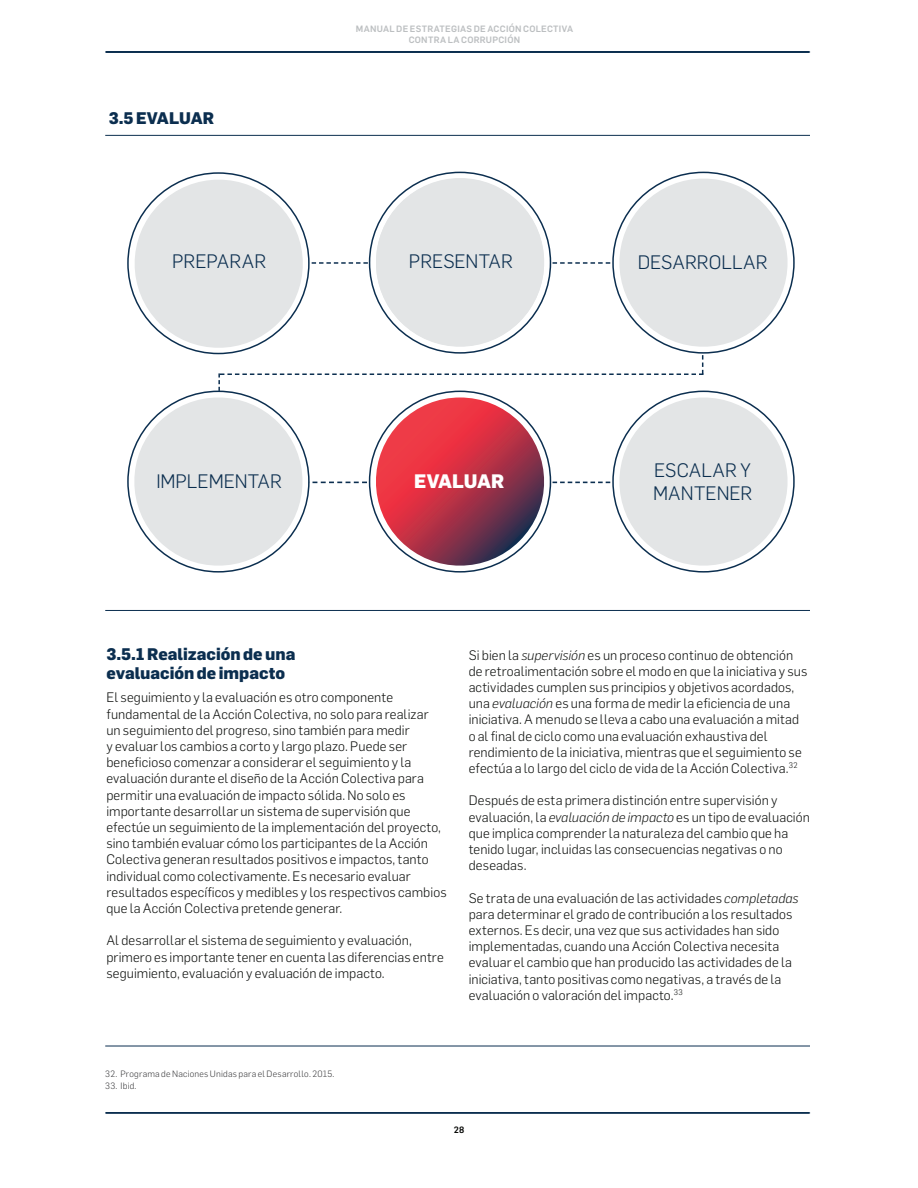
<style>
.page{position:relative;width:918px;height:1188px;background:#fff}
.page>*{position:absolute;margin:0;border:0;box-sizing:border-box;transform-origin:0 0}
.t1{font:300 19.2px/22.5px "Flama";color:#0b2e4f}
.t2{font:800 19.2px "Flama";color:#fff}
.t3{font:800 16.5px/19.8px "Flama";color:#0b2e4f}
.t4{font:300 13.5px/16.2px "Flama";letter-spacing:.01em;color:#101210}
.t5{font:300 9px "Flama";letter-spacing:.025em;color:#3e3e40}
.t6{font:500 9px/10.8px "Flama";letter-spacing:.03em;color:#bcbfc1;text-align:center}
.t7{font:500 9px "Flama";color:#040503}
.s1{font-style:italic}
</style>
<div class="page">
<hr style="left:106px;top:52px;width:704px;height:1px;background:#0b2e4f">
<hr style="left:106px;top:1113px;width:704px;height:1px;background:#0b2e4f">
<svg style="left:127px;top:171px;width:668px;height:402px"></svg>
<hr style="left:105px;top:1046px;width:705px;height:1px;background:#0b2e4f">
<hr style="left:105px;top:135px;width:705px;height:1px;background:#0b2e4f">
<hr style="left:105px;top:610px;width:705px;height:1px;background:#0b2e4f">
<p class="t3" style="left:109px;top:107px;width:107px">3.5 EVALUAR</p>
<p class="t6" style="left:356px;top:23px;width:219px">MANUAL DE ESTRATEGIAS DE ACCIÓN COLECTIVA<br>CONTRA LA CORRUPCIÓN</p>
<h1 class="t1" style="left:172px;top:249px;width:96px">PREPARAR</h1>
<h1 class="t1" style="left:409px;top:249px;width:105px">PRESENTAR</h1>
<h1 class="t1" style="left:638px;top:250px;width:131px">DESARROLLAR</h1>
<h1 class="t1" style="left:156px;top:469px;width:127px">IMPLEMENTAR</h1>
<h1 class="t2" style="left:414px;top:467px;width:92px">EVALUAR</h1>
<h1 class="t1" style="left:653px;top:458px;width:101px">ESCALAR Y<br>MANTENER</h1>
<p class="t3" style="left:106px;top:643px;width:191px">3.5.1 Realización de una evaluación de impacto</p>
<p class="t4" style="left:106px;top:689px;width:342px">El seguimiento y la evaluación es otro componente fundamental de la Acción Colectiva, no solo para realizar<br>un seguimiento del progreso, sino también para medir<br>y evaluar los cambios a corto y largo plazo. Puede ser beneficioso comenzar a considerar el seguimiento y la evaluación durante el diseño de la Acción Colectiva para permitir una evaluación de impacto sólida. No solo es importante desarrollar un sistema de supervisión que efectúe un seguimiento de la implementación del proyecto, sino también evaluar cómo los participantes de la Acción Colectiva generan resultados positivos e impactos, tanto individual como colectivamente. Es necesario evaluar resultados específicos y medibles y los respectivos cambios que la Acción Colectiva pretende generar.</p>
<p class="t4" style="left:106px;top:932px;width:339px">Al desarrollar el sistema de seguimiento y evaluación, primero es importante tener en cuenta las diferencias entre seguimiento, evaluación y evaluación de impacto.</p>
<p class="t4" style="left:469px;top:646px;width:340px">Si bien la <span class="s1">supervisión</span> es un proceso continuo de obtención de retroalimentación sobre el modo en que la iniciativa y sus actividades cumplen sus principios y objetivos acordados, una <span class="s1">evaluación</span> es una forma de medir la eficiencia de una iniciativa. A menudo se lleva a cabo una evaluación a mitad o al final de ciclo como una evaluación exhaustiva del rendimiento de la iniciativa, mientras que el seguimiento se efectúa a lo largo del ciclo de vida de la Acción Colectiva.<sup>32</sup></p>
<p class="t4" style="left:469px;top:792px;width:343px">Después de esta primera distinción entre supervisión y evaluación, la <span class="s1">evaluación de impacto</span> es un tipo de evaluación que implica comprender la naturaleza del cambio que ha tenido lugar, incluidas las consecuencias negativas o no deseadas.</p>
<p class="t4" style="left:469px;top:889px;width:331px">Se trata de una evaluación de las actividades <span class="s1">completadas </span>para determinar el grado de contribución a los resultados externos. Es decir, una vez que sus actividades han sido implementadas, cuando una Acción Colectiva necesita evaluar el cambio que han producido las actividades de la iniciativa, tanto positivas como negativas, a través de la evaluación o valoración del impacto.<sup>33</sup></p>
<p class="t5" style="left:105px;top:1067px;width:231px">32. Programa de Naciones Unidas para el Desarrollo. 2015.</p>
<p class="t5" style="left:105px;top:1079px;width:33px">33. Ibid.</p>
<p class="t7" style="left:454px;top:1123px;width:12px">28</p>
</div>
